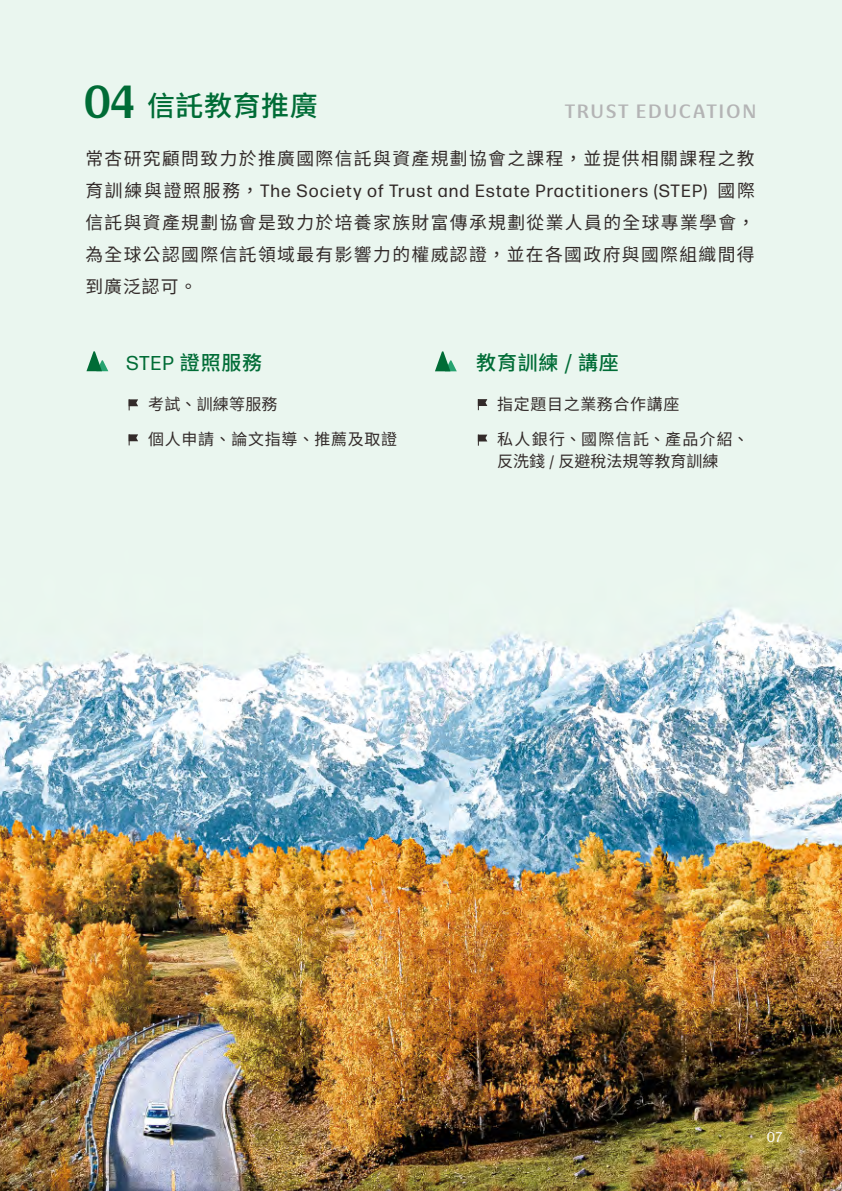
<style>
.page{position:relative;width:842px;height:1191px;background:#fff}
.page>*{position:absolute;margin:0;border:0;box-sizing:border-box;transform-origin:0 0}
.t1{font:500 28px "Source Han Sans TW";letter-spacing:.02em;color:#006c36}
.t2{font:500 20px "Basel Neue";letter-spacing:.06em;color:#b4b4b5}
.t3{font:20px "Forma DJR Micro";color:#006c36}
.t4{font:500 20px "Source Han Sans TW";letter-spacing:.04em;color:#006c36}
.t5{font:17.8px/32px "Source Han Sans TW";letter-spacing:.08em;color:#322a29;text-align:justify}
.t6{font:17.8px "Forma DJR Micro";letter-spacing:.06em;color:#322a29}
.t7{font:16px "Source Han Sans TW";letter-spacing:.04em;color:#322a29}
.t8{font:16px/22px "Source Han Sans TW";color:#322a29}
.t9{font:14.6px "Basel Neue";color:#fff}
.s1{font-family:"Basel Neue";font-size:48px}
.s2{font-family:"Source Han Sans TW"}
.s3{font-family:"Source Han Sans TW";font-weight:500}
.s4{font-family:"Forma DJR Micro"}
</style>
<div class="page">
<img style="left:0;top:0;width:842px;height:1191px">
<svg style="left:129px;top:399px;width:9px;height:11px"></svg>
<svg style="left:129px;top:434px;width:9px;height:11px"></svg>
<svg style="left:86px;top:351px;width:22px;height:20px"></svg>
<svg style="left:478px;top:399px;width:9px;height:11px"></svg>
<svg style="left:478px;top:434px;width:9px;height:12px"></svg>
<svg style="left:435px;top:351px;width:22px;height:20px"></svg>
<h1 class="t1" style="left:82px;top:90px;width:237px"><span class="s1">04</span> 信託教育推廣</h1>
<p class="t2" style="left:565px;top:99px;width:193px">TRUST EDUCATION</p>
<p class="t5" style="left:85px;top:143px;width:671px">常杏研究顧問致力於推廣國際信託與資產規劃協會之課程，並提供相關課程之教</p>
<p class="t6" style="left:85px;top:179px;width:671px"><span class="s2">育訓練與證照服務，</span>The Society of Trust and Estate Practitioners (STEP) <span class="s2">國際</span></p>
<p class="t5" style="left:85px;top:207px;width:671px">信託與資產規劃協會是致力於培養家族財富傳承規劃從業人員的全球專業學會，為全球公認國際信託領域最有影響力的權威認證，並在各國政府與國際組織間得到廣泛認可。</p>
<p class="t3" style="left:126px;top:350px;width:138px">STEP <span class="s3">證照服務</span></p>
<p class="t7" style="left:148px;top:395px;width:131px">考試、訓練等服務</p>
<p class="t7" style="left:148px;top:430px;width:250px">個人申請、論文指導、推薦及取證</p>
<p class="t4" style="left:476px;top:351px;width:144px">教育訓練 / 講座</p>
<p class="t7" style="left:497px;top:395px;width:184px">指定題目之業務合作講座</p>
<p class="t8" style="left:497px;top:428px;width:253px">私人銀行、國際信託、產品介紹、反洗錢 <span class="s4">/</span> 反避稅法規等教育訓練</p>
<p class="t9" style="left:767px;top:1128px;width:17px">07</p>
</div>
